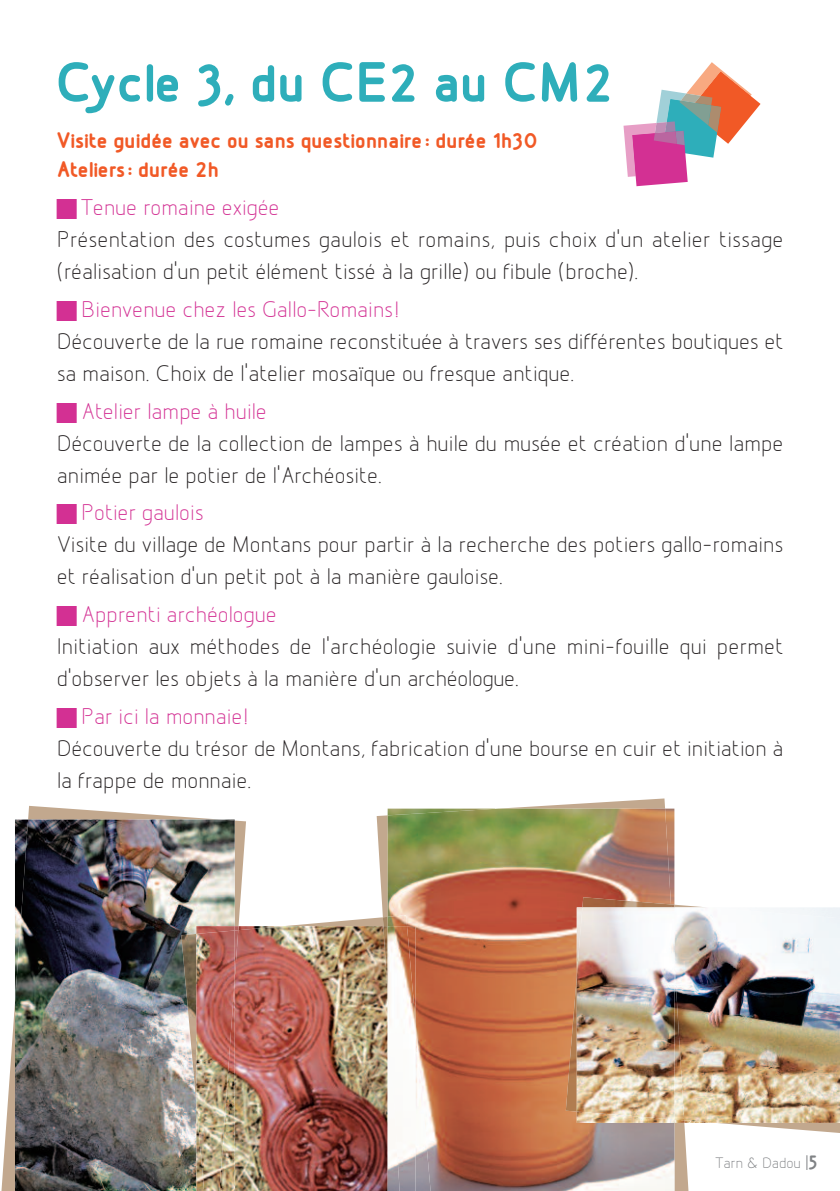
<style>
.page{position:relative;width:840px;height:1191px;background:#fff}
.page>*{position:absolute;margin:0;border:0;box-sizing:border-box;transform-origin:0 0}
.t1{font:700 60px "Designio";color:#2eaeba}
.t2{font:24px/32px "Designio";color:#231f20}
.t3{font:24px "Designio";color:#d33093}
.t4{font:700 24px/28.8px "Designio";color:#f15926}
.t5{font:16px "Designio";color:#808285}
.s1{font-weight:700;font-size:20px}
</style>
<div class="page">
<svg style="left:1px;top:806px;width:245px;height:385px"></svg>
<img style="left:15px;top:819px;width:219px;height:372px">
<svg style="left:209px;top:917px;width:167px;height:9px"></svg>
<img style="left:181px;top:934px;width:15px;height:170px">
<img style="left:196px;top:926px;width:38px;height:4px">
<img style="left:234px;top:926px;width:142px;height:265px">
<img style="left:234px;top:930px;width:4px;height:49px">
<img style="left:196px;top:930px;width:38px;height:261px">
<svg style="left:376px;top:798px;width:313px;height:393px"></svg>
<svg style="left:382px;top:917px;width:5px;height:274px"></svg>
<img style="left:383px;top:926px;width:4px;height:69px">
<img style="left:673px;top:808px;width:1px;height:96px">
<img style="left:387px;top:808px;width:286px;height:383px">
<img style="left:415px;top:1021px;width:15px;height:170px">
<img style="left:387px;top:915px;width:20px;height:11px">
<img style="left:387px;top:926px;width:28px;height:265px">
<img style="left:582px;top:897px;width:88px;height:10px">
<img style="left:565px;top:977px;width:11px;height:134px">
<svg style="left:670px;top:904px;width:169px;height:230px"></svg>
<img style="left:576px;top:1119px;width:98px;height:3px">
<img style="left:674px;top:907px;width:165px;height:215px">
<img style="left:674px;top:961px;width:9px;height:159px">
<img style="left:576px;top:907px;width:98px;height:212px">
<svg style="left:806px;top:1155px;width:1px;height:15px"></svg>
<svg style="left:623px;top:62px;width:137px;height:124px"></svg>
<h1 class="t1" style="left:57px;top:62px;width:558px">Cycle 3, du CE2 au CM2</h1>
<p class="t4" style="left:57px;top:129px;width:483px">Visite guidée avec ou sans questionnaire : durée 1h30<br>Ateliers: durée 2h</p>
<p class="t3" style="left:81px;top:199px;width:199px">Tenue romaine exigée</p>
<p class="t2" style="left:57px;top:226px;width:727px">Présentation des costumes gaulois et romains, puis choix d'un atelier tissage (réalisation d'un petit élément tissé à la grille) ou fibule (broche).</p>
<p class="t3" style="left:81px;top:301px;width:317px">Bienvenue chez les Gallo-Romains!</p>
<p class="t2" style="left:57px;top:328px;width:727px">Découverte de la rue romaine reconstituée à travers ses différentes boutiques et sa maison. Choix de l'atelier mosaïque ou fresque antique.</p>
<p class="t3" style="left:81px;top:403px;width:187px">Atelier lampe à huile</p>
<p class="t2" style="left:57px;top:429px;width:727px">Découverte de la collection de lampes à huile du musée et création d'une lampe animée par le potier de l'Archéosite.</p>
<p class="t3" style="left:81px;top:504px;width:124px">Potier gaulois</p>
<p class="t2" style="left:57px;top:531px;width:727px">Visite du village de Montans pour partir à la recherche des potiers gallo-romains et réalisation d'un petit pot à la manière gauloise.</p>
<p class="t3" style="left:81px;top:606px;width:197px">Apprenti archéologue</p>
<p class="t2" style="left:57px;top:633px;width:727px">Initiation aux méthodes de l'archéologie suivie d'une mini-fouille qui permet d'observer les objets à la manière d'un archéologue.</p>
<p class="t3" style="left:81px;top:708px;width:167px">Par ici la monnaie !</p>
<p class="t2" style="left:57px;top:734px;width:727px">Découverte du trésor de Montans, fabrication d'une bourse en cuir et initiation à la frappe de monnaie.</p>
<p class="t5" style="left:715px;top:1157px;width:104px">Tarn &amp; Dadou <span class="s1">5</span></p>
</div>
